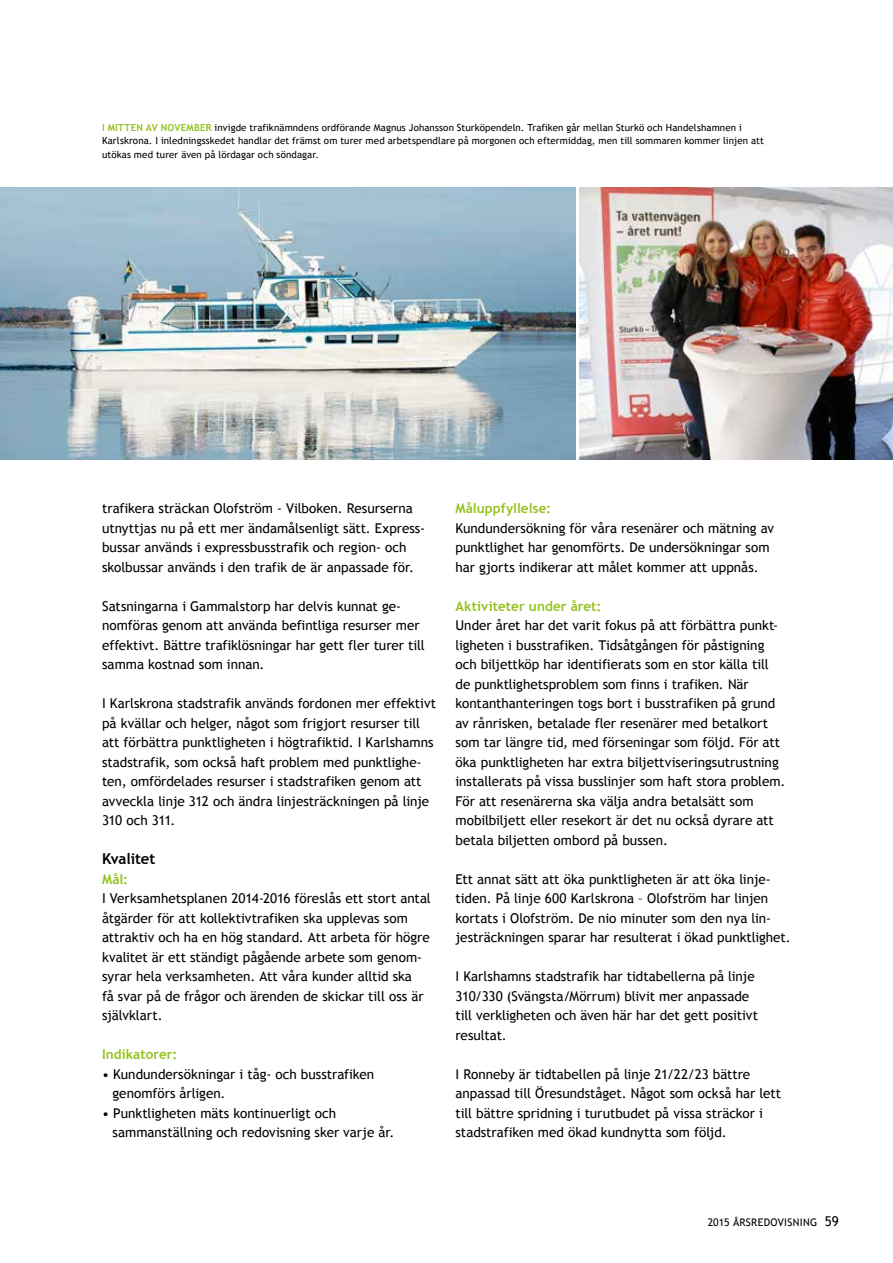
<style>
.page{position:relative;width:893px;height:1263px;background:#fff}
.page>*{position:absolute;margin:0;border:0;box-sizing:border-box;transform-origin:0 0}
.t1{font:700 15px "Trebuchet MS";color:#000}
.t2{font:13.5px/19.5px "Trebuchet MS";letter-spacing:-.005em;color:#000}
.t3{font:700 13.5px "Trebuchet MS";color:#95c11f}
.t4{font:10.5px "Trebuchet MS";letter-spacing:.03em;color:#000}
.t5{font:9.75px/13.5px "Trebuchet MS";letter-spacing:.01em;color:#000}
.s1{font-weight:700;color:#95c11f}
.s2{font-size:13.5px}
</style>
<div class="page">
<img style="left:0;top:187px;width:575px;height:272px">
<img style="left:580px;top:187px;width:313px;height:272px">
<p class="t5" style="left:102px;top:120px;width:663px"><span class="s1">I mitten av november</span> invigde trafiknämndens ordförande Magnus Johansson Sturköpendeln. Trafiken går mellan Sturkö och Handelshamnen i<br>Karlskrona. I inledningsskedet handlar det främst om turer med arbetspendlare på morgonen och eftermiddag, men till sommaren kommer linjen att utökas med turer även på lördagar och söndagar.</p>
<p class="t2" style="left:102px;top:499px;width:325px">trafikera sträckan Olofström - Vilboken. Resurserna utnyttjas nu på ett mer ändamålsenligt sätt. Express&shy;bussar används i expressbusstrafik och region- och skolbussar används i den trafik de är anpassade för.</p>
<p class="t2" style="left:102px;top:596px;width:324px">Satsningarna i Gammalstorp har delvis kunnat ge&shy;nomföras genom att använda befintliga resurser mer effektivt. Bättre trafiklösningar har gett fler turer till samma kostnad som innan.</p>
<p class="t2" style="left:102px;top:694px;width:336px">I Karlskrona stadstrafik används fordonen mer effektivt på kvällar och helger, något som frigjort resurser till att förbättra punktligheten i högtrafiktid. I Karlshamns stadstrafik, som också haft problem med punktlighe&shy;ten, omfördelades resurser i stadstrafiken genom att avveckla linje 312 och ändra linjesträckningen på linje 310 och 311.</p>
<p class="t1" style="left:102px;top:849px;width:55px">Kvalitet</p>
<p class="t3" style="left:102px;top:870px;width:28px">Mål:</p>
<p class="t2" style="left:102px;top:889px;width:330px">I Verksamhetsplanen 2014-2016 föreslås ett stort antal åtgärder för att kollektivtrafiken ska upplevas som attraktiv och ha en hög standard. Att arbeta för högre kvalitet är ett ständigt pågående arbete som genom&shy;syrar hela verksamheten. Att våra kunder alltid ska<br>få svar på de frågor och ärenden de skickar till oss är självklart.</p>
<p class="t3" style="left:102px;top:1046px;width:77px">Indikatorer:</p>
<p class="t2" style="left:113px;top:1064px;width:263px;text-indent:-11px">• Kundundersökningar i tåg- och busstrafiken genomförs årligen.</p>
<p class="t2" style="left:113px;top:1103px;width:283px;text-indent:-11px">• Punktligheten mäts kontinuerligt och sammanställning och redovisning sker varje år.</p>
<p class="t3" style="left:455px;top:500px;width:97px">Måluppfyllelse:</p>
<p class="t2" style="left:455px;top:518px;width:320px">Kundundersökning för våra resenärer och mätning av punktlighet har genomförts. De undersökningar som har gjorts indikerar att målet kommer att uppnås.</p>
<p class="t3" style="left:455px;top:597px;width:147px">Aktiviteter under året:</p>
<p class="t2" style="left:455px;top:616px;width:331px">Under året har det varit fokus på att förbättra punkt&shy;ligheten i busstrafiken. Tidsåtgången för påstigning och biljettköp har identifierats som en stor källa till de punktlighetsproblem som finns i trafiken. När kontanthanteringen togs bort i busstrafiken på grund av rånrisken, betalade fler resenärer med betalkort som tar längre tid, med förseningar som följd. För att öka punktligheten har extra biljettviseringsutrustning installerats på vissa busslinjer som haft stora problem.<br>För att resenärerna ska välja andra betalsätt som mobilbiljett eller resekort är det nu också dyrare att betala biljetten ombord på bussen.</p>
<p class="t2" style="left:455px;top:869px;width:337px">Ett annat sätt att öka punktligheten är att öka linje&shy;tiden. På linje 600 Karlskrona – Olofström har linjen kortats i Olofström. De nio minuter som den nya lin&shy;jesträckningen sparar har resulterat i ökad punktlighet.</p>
<p class="t2" style="left:455px;top:967px;width:304px">I Karlshamns stadstrafik har tidtabellerna på linje 310/330 (Svängsta/Mörrum) blivit mer anpassade till verkligheten och även här har det gett positivt resultat.</p>
<p class="t2" style="left:455px;top:1064px;width:327px">I Ronneby är tidtabellen på linje 21/22/23 bättre anpassad till Öresundståget. Något som också har lett till bättre spridning i turutbudet på vissa sträckor i stadstrafiken med ökad kundnytta som följd.</p>
<p class="t4" style="left:708px;top:1216px;width:133px">2015 Årsredovisning <span class="s2">59</span></p>
</div>
